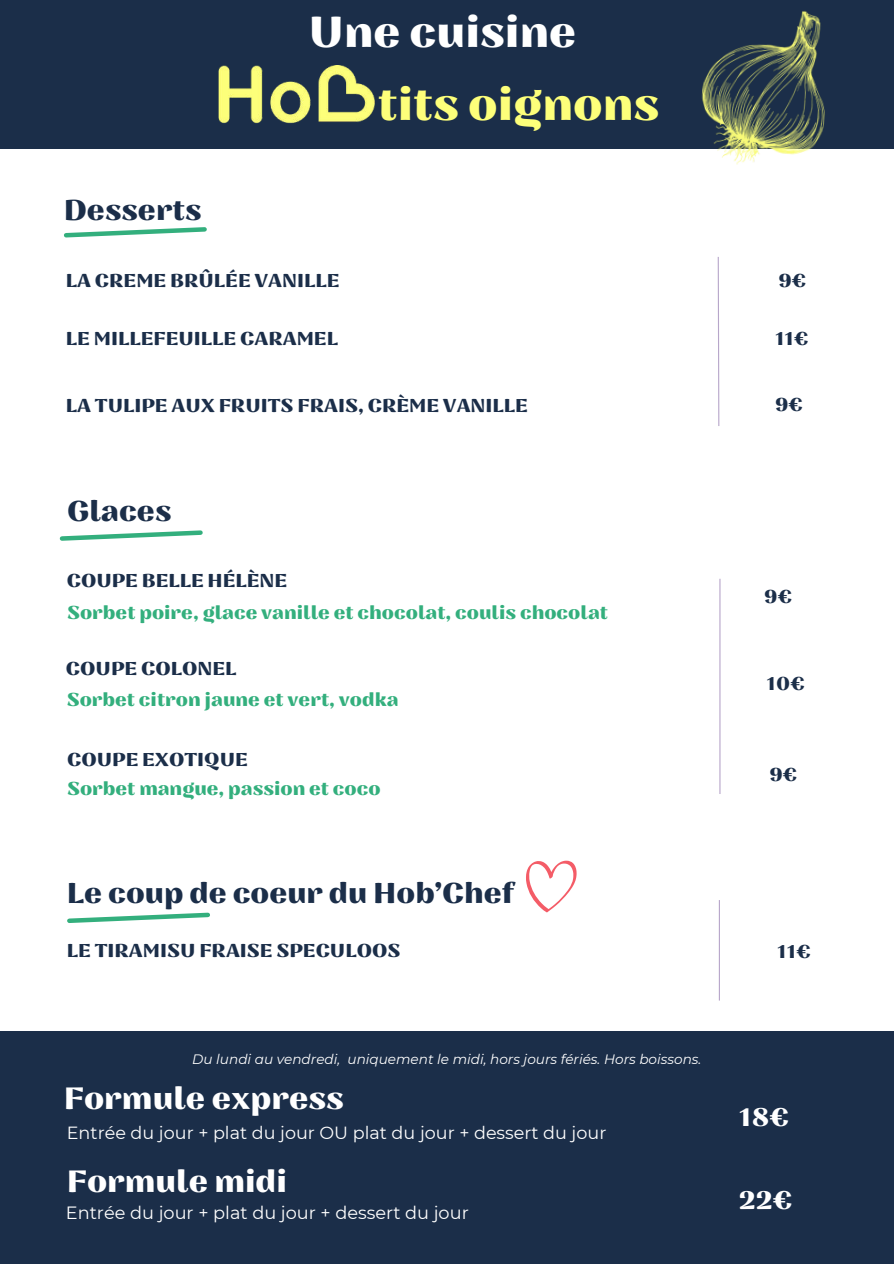
<style>
.page{position:relative;width:894px;height:1264px;background:#fff}
.page>*{position:absolute;margin:0;border:0;box-sizing:border-box;transform-origin:0 0}
.t1{font:700 44.85px "Nazare";color:#fdff7a}
.t2{font:700 42.9px "Nazare";color:#fff}
.t3{font:700 30.75px "Nazare";color:#fff}
.t4{font:700 30.6px "Nazare";color:#fff}
.t5{font:700 28.5px "Nazare";color:#1b2e49}
.t6{font:700 25.35px "Nazare";color:#fff}
.t7{font:700 18.6px "Nazare";color:#1b2e49}
.t8{font:700 18.6px "Nazare";color:#33af7d}
.t9{font:17.7px "Montserrat";color:#fff}
.t10{font:17.55px "Montserrat";color:#fff}
.t11{font:italic 13.65px "Montserrat";color:#fff}
</style>
<div class="page">
<div style="left:0;top:0;width:893px;height:149px;background:#1b2e49"></div>
<img style="left:701px;top:11px;width:124px;height:154px">
<svg style="left:64px;top:227px;width:143px;height:11px"></svg>
<svg style="left:717px;top:257px;width:2px;height:169px"></svg>
<svg style="left:59px;top:530px;width:144px;height:11px"></svg>
<hr style="left:719px;top:578px;width:1px;height:216px;background:#b7a6ca">
<svg style="left:67px;top:912px;width:143px;height:11px"></svg>
<hr style="left:718px;top:900px;width:1px;height:100px;background:#b7a6ca">
<svg style="left:526px;top:860px;width:50px;height:52px"></svg>
<div style="left:0;top:1030px;width:893px;height:233px;background:#1b2e49"></div>
<img style="left:218px;top:65px;width:156px;height:59px">
<h3 class="t5" style="left:64px;top:192px;width:139px">Desserts</h3>
<h2 class="t2" style="left:308px;top:6px;width:269px">Une cuisine</h2>
<h1 class="t1" style="left:378px;top:76px;width:283px">tits oignons</h1>
<p class="t7" style="left:66px;top:269px;width:275px">LA CREME BRÛLÉE VANILLE</p>
<p class="t7" style="left:66px;top:327px;width:273px">LE MILLEFEUILLE CARAMEL</p>
<p class="t7" style="left:66px;top:393px;width:463px">LA TULIPE AUX FRUITS FRAIS, CRÈME VANILLE</p>
<h3 class="t5" style="left:67px;top:493px;width:106px">Glaces</h3>
<p class="t7" style="left:67px;top:569px;width:222px">COUPE BELLE HÉLÈNE</p>
<p class="t8" style="left:67px;top:601px;width:542px">Sorbet poire, glace vanille et chocolat, coulis chocolat</p>
<p class="t7" style="left:66px;top:656px;width:172px">COUPE COLONEL</p>
<p class="t8" style="left:67px;top:688px;width:333px">Sorbet citron jaune et vert, vodka</p>
<p class="t7" style="left:67px;top:748px;width:182px">COUPE EXOTIQUE</p>
<p class="t8" style="left:67px;top:777px;width:315px">Sorbet mangue, passion et coco</p>
<h3 class="t5" style="left:67px;top:875px;width:450px">Le coup de coeur du Hob’Chef</h3>
<p class="t7" style="left:778px;top:269px;width:30px">9€</p>
<p class="t7" style="left:774px;top:327px;width:35px">11€</p>
<p class="t7" style="left:774px;top:393px;width:30px">9€</p>
<p class="t7" style="left:764px;top:585px;width:30px">9€</p>
<p class="t7" style="left:766px;top:672px;width:40px">10€</p>
<p class="t7" style="left:769px;top:762px;width:30px">9€</p>
<p class="t7" style="left:67px;top:939px;width:335px">LE TIRAMISU FRAISE SPECULOOS</p>
<p class="t7" style="left:777px;top:939px;width:35px">11€</p>
<p class="t11" style="left:192px;top:1049px;width:510px">Du lundi au vendredi, uniquement le midi, hors jours fériés. Hors boissons.</p>
<h3 class="t3" style="left:64px;top:1078px;width:281px">Formule express</h3>
<p class="t10" style="left:67px;top:1121px;width:541px">Entrée du jour + plat du jour OU plat du jour + dessert du jour</p>
<h3 class="t4" style="left:67px;top:1162px;width:222px">Formule midi</h3>
<p class="t9" style="left:66px;top:1200px;width:404px">Entrée du jour + plat du jour + dessert du jour</p>
<h3 class="t6" style="left:738px;top:1100px;width:52px">18€</h3>
<h3 class="t6" style="left:738px;top:1184px;width:55px">22€</h3>
</div>
